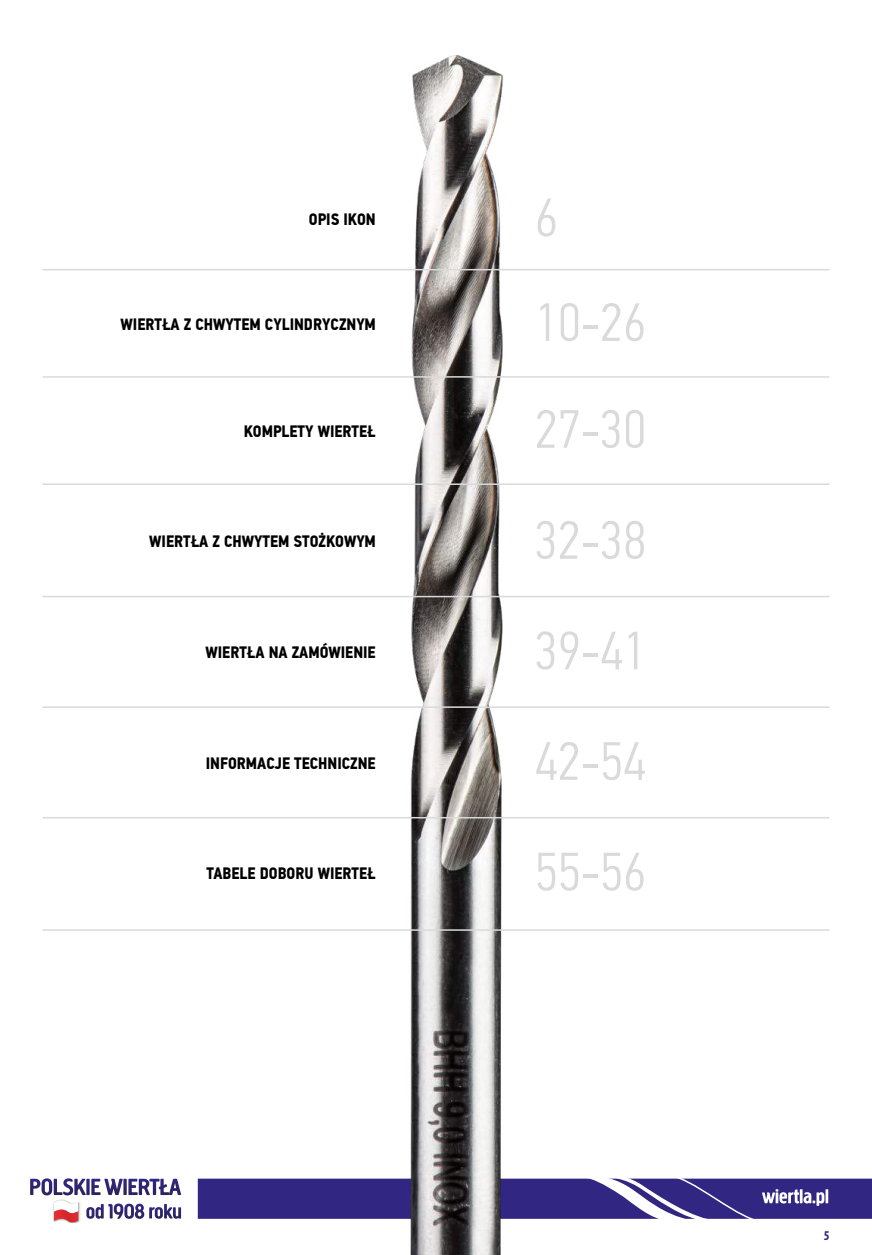
<style>
.page{position:relative;width:872px;height:1255px;background:#fff}
.page>*{position:absolute;margin:0;border:0;box-sizing:border-box;transform-origin:0 0}
.t1{font:300 54px/109.8px "PF Din Text Cond Pro";color:#dadada;text-align:justify}
.t2{font:700 16.5px "PF Din Text Cond Pro";color:#000}
.t3{font:700 condensed 13.5px "Myriad Pro";color:#312783}
</style>
<div class="page">
<svg style="left:30px;top:1178px;width:151px;height:44px"></svg>
<svg style="left:198px;top:1178px;width:674px;height:41px"></svg>
<hr style="left:825px;top:1189px;width:3px;height:14px;background:#fff">
<img style="left:401px;top:55px;width:108px;height:1199px">
<hr style="left:43px;top:269px;width:786px;height:1px;background:#dadada">
<hr style="left:43px;top:376px;width:786px;height:1px;background:#dadada">
<hr style="left:43px;top:483px;width:786px;height:2px;background:#dadada">
<hr style="left:43px;top:596px;width:786px;height:1px;background:#dadada">
<hr style="left:43px;top:706px;width:786px;height:2px;background:#dadada">
<hr style="left:43px;top:817px;width:786px;height:1px;background:#dadada">
<hr style="left:43px;top:929px;width:786px;height:1px;background:#dadada">
<p class="t2" style="left:309px;top:209px;width:68px">OPIS IKON</p>
<p class="t2" style="left:121px;top:314px;width:257px">WIERTŁA Z CHWYTEM CYLINDRYCZNYM</p>
<p class="t2" style="left:244px;top:421px;width:133px">KOMPLETY WIERTEŁ</p>
<p class="t2" style="left:149px;top:531px;width:228px">WIERTŁA Z CHWYTEM STOŻKOWYM</p>
<p class="t2" style="left:205px;top:642px;width:172px">WIERTŁA NA ZAMÓWIENIE</p>
<p class="t2" style="left:206px;top:752px;width:171px">INFORMACJE TECHNICZNE</p>
<p class="t2" style="left:206px;top:863px;width:171px">TABELE DOBORU WIERTEŁ</p>
<h1 class="t1" style="left:535px;top:163px;width:24px">6</h1>
<h1 class="t1" style="left:535px;top:268px;width:113px">10-26<br>27-30<br>32-38<br>39-41<br>42-54<br>55-56</h1>
<p class="t3" style="left:823px;top:1226px;width:7px">5</p>
</div>
